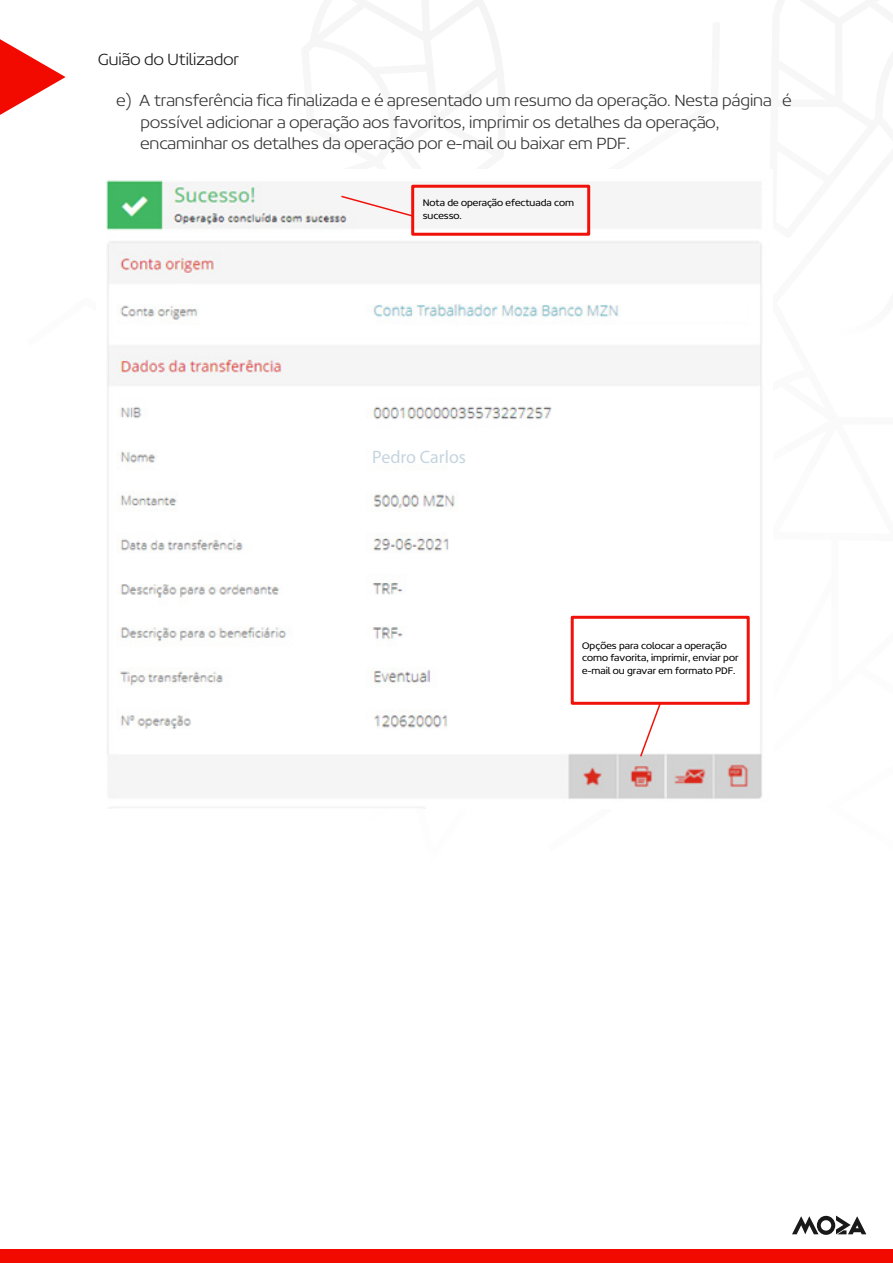
<style>
.page{position:relative;width:893px;height:1263px;background:#fff}
.page>*{position:absolute;margin:0;border:0;box-sizing:border-box;transform-origin:0 0}
.t1{font:200 18px/21.6px "Concord";color:#333}
.t2{font:200 18px "Concord";color:#191919}
.t3{font:18px "Myriad Pro";color:#c5d5de}
.t4{font:300 10.5px/12.6px "Concord";color:#000}
</style>
<div class="page">
<svg style="left:792px;top:1215px;width:74px;height:20px"></svg>
<svg style="left:0;top:39px;width:66px;height:76px"></svg>
<div style="left:0;top:1250px;width:893px;height:13px;background:#f20a00"></div>
<img style="left:106px;top:180px;width:656px;height:628px">
<div style="left:411px;top:185px;width:179px;height:51px;border:3px solid #f0120a"></div>
<svg style="left:340px;top:195px;width:74px;height:23px"></svg>
<div style="left:571px;top:616px;width:179px;height:89px;border:3px solid #f0120a"></div>
<svg style="left:639px;top:701px;width:23px;height:57px"></svg>
<div style="left:621px;top:300px;width:127px;height:21px;background:#fff"></div>
<div style="left:368px;top:442px;width:127px;height:21px;background:#fff"></div>
<p class="t2" style="left:98px;top:48px;width:142px">Guião do Utilizador</p>
<p class="t1" style="left:140px;top:89px;width:653px;text-indent:-24px">e) A transferência fica finalizada e é apresentado um resumo da operação. Nesta página é possível adicionar a operação aos favoritos, imprimir os detalhes da operação, encaminhar os detalhes da operação por e-mail ou baixar em PDF.</p>
<p class="t4" style="left:423px;top:196px;width:153px">Nota de operação efectuada com sucesso.</p>
<p class="t3" style="left:372px;top:446px;width:95px">Pedro Carlos</p>
<p class="t4" style="left:582px;top:639px;width:158px">Opções para colocar a operação como favorita, imprimir, enviar por e-mail ou gravar em formato PDF.</p>
</div>
